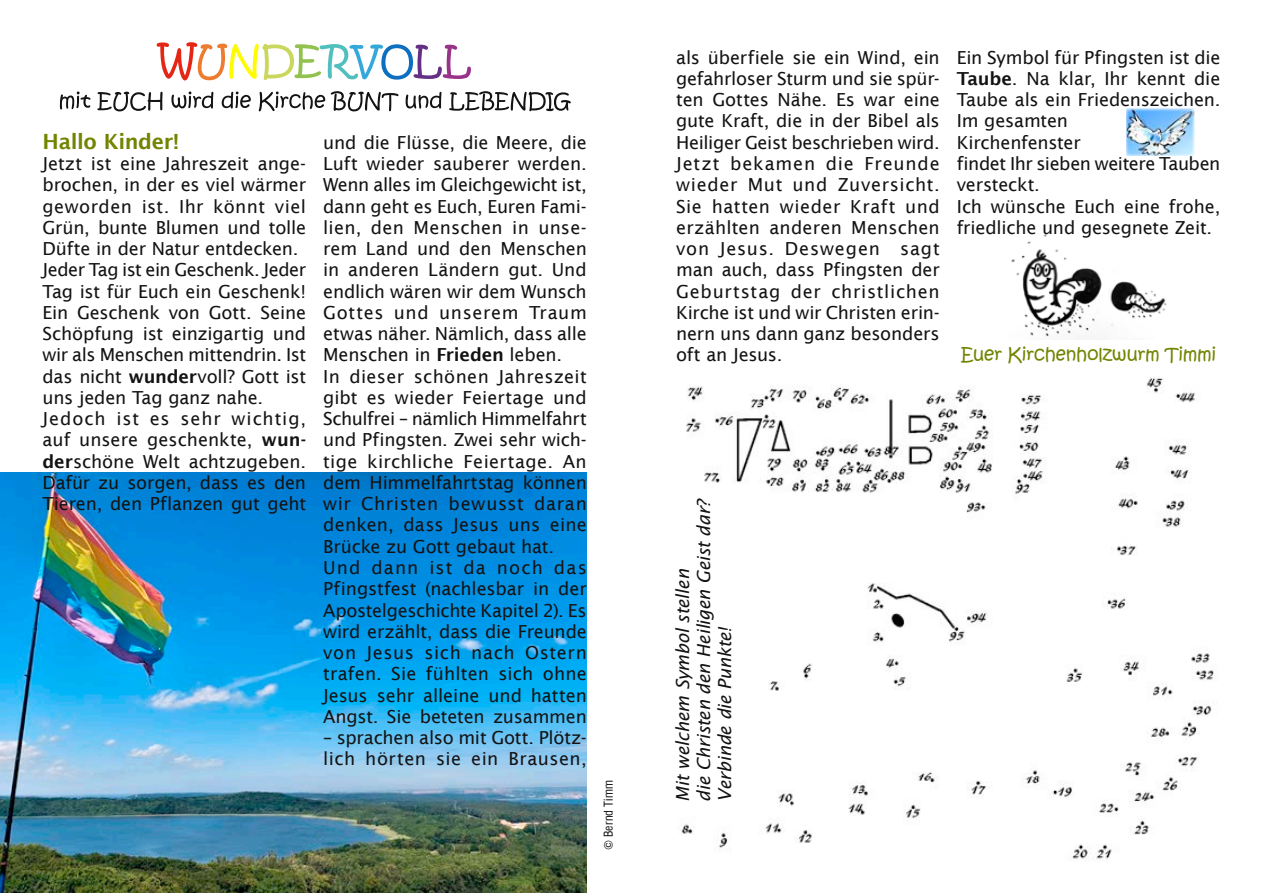
<style>
.page{position:relative;width:1263px;height:893px;background:#fff}
.page>*{position:absolute;margin:0;border:0;box-sizing:border-box;transform-origin:0 0}
.t1{font:600 21px "Lucida Sans";letter-spacing:-.015em;color:#728400}
.t2{font:18px/21.3px "Lucida Sans";letter-spacing:-.01em;color:#141314}
.t3{font:italic 18px/21px "Lucida Sans";letter-spacing:-.01em;color:#141314}
.t4{font:18px/21.3px "Lucida Sans";letter-spacing:.01em;color:#141314}
.t5{font:18px "Kristen ITC";letter-spacing:-.015em;color:#728400}
.t6{font:condensed 12px "Swiss 721 BT";letter-spacing:.02em;color:#141314}
.s1{font-weight:600}
</style>
<div class="page">
<img style="left:0;top:473px;width:587px;height:420px">
<img style="left:680px;top:377px;width:534px;height:484px">
<img style="left:1011px;top:234px;width:156px;height:103px">
<img style="left:1126px;top:109px;width:68px;height:47px">
<svg style="left:60px;top:91px;width:511px;height:20px"></svg>
<svg style="left:157px;top:42px;width:314px;height:38px"></svg>
<p class="t1" style="left:43px;top:129px;width:138px">Hallo Kinder!</p>
<p class="t2" style="left:43px;top:153px;width:265px">Jetzt ist eine Jahreszeit ange&shy;brochen, in der es viel wärmer geworden ist. Ihr könnt viel<br>Grün, bunte Blumen und tolle<br>Düfte in der Natur entdecken.<br>Jeder Tag ist ein Geschenk. Jeder<br>Tag ist für Euch ein Geschenk!<br>Ein Geschenk von Gott. Seine<br>Schöpfung ist einzigartig und wir als Menschen mittendrin. Ist das nicht <span class="s1">wunder</span>voll? Gott ist uns jeden Tag ganz nahe.<br>Jedoch ist es sehr wichtig, auf unsere geschenkte, <span class="s1">wun&shy;der</span>schöne Welt achtzugeben.<br>Dafür zu sorgen, dass es den<br>Tieren, den Pflanzen gut geht</p>
<p class="t2" style="left:323px;top:132px;width:265px">und die Flüsse, die Meere, die<br>Luft wieder sauberer werden.<br>Wenn alles im Gleichgewicht ist, dann geht es Euch, Euren Fami&shy;lien, den Menschen in unse&shy;rem Land und den Menschen in anderen Ländern gut. Und endlich wären wir dem Wunsch<br>Gottes und unserem Traum etwas näher. Nämlich, dass alle<br>Menschen in <span class="s1">Frieden</span> leben.<br>In dieser schönen Jahreszeit gibt es wieder Feiertage und<br>Schulfrei – nämlich Himmelfahrt und Pfingsten. Zwei sehr wich&shy;tige kirchliche Feiertage. An dem Himmelfahrtstag können wir Christen bewusst daran denken, dass Jesus uns eine<br>Brücke zu Gott gebaut hat.<br>Und dann ist da noch das<br>Pfingstfest (nachlesbar in der<br>Apostelgeschichte Kapitel 2). Es wird erzählt, dass die Freunde von Jesus sich nach Ostern trafen. Sie fühlten sich ohne<br>Jesus sehr alleine und hatten<br>Angst. Sie beteten zusammen</p>
<p class="t4" style="left:323px;top:727px;width:265px">– sprachen also mit Gott. Plötz&shy;lich hörten sie ein Brausen,</p>
<p class="t6" style="left:601px;top:850px;width:72px;rotate:-90deg">© Bernd Timm</p>
<p class="t2" style="left:676px;top:47px;width:265px;text-align:justify">als überfiele sie ein Wind, ein gefahrloser Sturm und sie spür&shy;ten Gottes Nähe. Es war eine gute Kraft, die in der Bibel als Heiliger Geist beschrieben wird.<br>Jetzt bekamen die Freunde wieder Mut und Zuversicht.<br>Sie hatten wieder Kraft und erzählten anderen Menschen von Jesus. Deswegen sagt man auch, dass Pfingsten der Geburtstag der christlichen Kirche ist und wir Christen erin&shy;nern uns dann ganz besonders oft an Jesus.</p>
<p class="t2" style="left:957px;top:47px;width:265px">Ein Symbol für Pfingsten ist die<br><span class="s1">Taube</span>. Na klar, Ihr kennt die<br>Taube als ein Friedenszeichen.<br>Im gesamten<br>Kirchenfenster<br>findet Ihr sieben weitere Tauben versteckt.<br>Ich wünsche Euch eine frohe, friedliche und gesegnete Zeit.</p>
<p class="t5" style="left:961px;top:343px;width:257px">Euer Kirchenholzwurm Timmi</p>
<p class="t3" style="left:672px;top:801px;width:304px;rotate:-90deg">Mit welchem Symbol stellen<br>die Christen den Heiligen Geist dar?<br>Verbinde die Punkte!</p>
</div>
